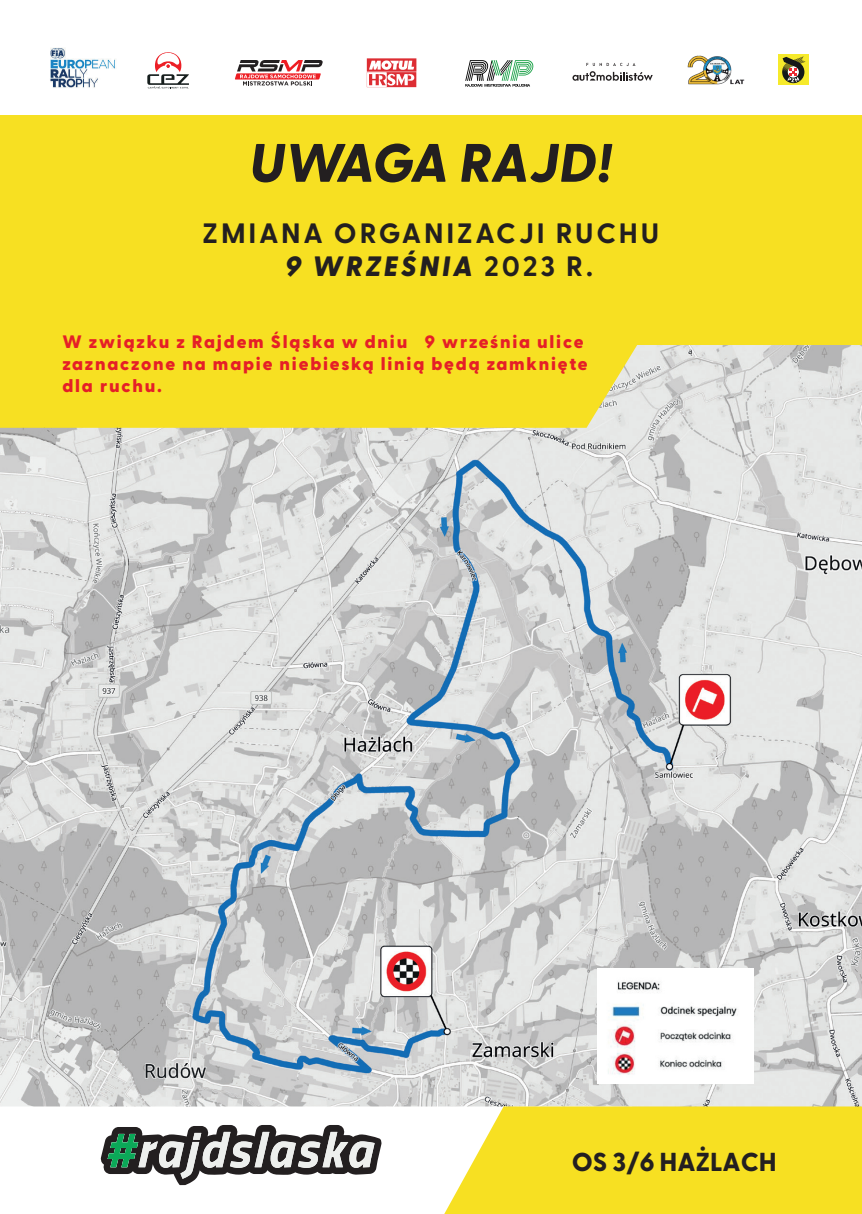
<style>
.page{position:relative;width:862px;height:1214px;background:#fff}
.page>*{position:absolute;margin:0;border:0;box-sizing:border-box;transform-origin:0 0}
.t1{font:italic 800 54px "Greycliff CF";letter-spacing:-.01em;color:#231f20}
.t2{font:700 28px/33.6px "Greycliff CF";letter-spacing:.1em;color:#231f20;text-align:center}
.t3{font:800 26px "Greycliff CF";color:#231f20}
.t4{font:800 18px/21.6px "Greycliff CF";letter-spacing:.1em;color:#e51f27}
.s1{font-weight:800;font-style:italic}
</style>
<div class="page">
<img style="left:0;top:345px;width:862px;height:761px">
<img style="left:598px;top:968px;width:155px;height:115px">
<div style="left:0;top:116px;width:862px;height:229px;background:#f7e022"></div>
<svg style="left:31px;top:1106px;width:413px;height:80px"></svg>
<svg style="left:444px;top:1106px;width:418px;height:107px;background:#f7e235"></svg>
<div style="left:0;top:345px;width:648px;height:83px;background:#f7e022"></div>
<svg style="left:101px;top:1124px;width:281px;height:60px"></svg>
<svg style="left:572px;top:63px;width:81px;height:18px"></svg>
<svg style="left:367px;top:58px;width:49px;height:29px"></svg>
<div style="left:778px;top:55px;width:30px;height:30px;background:#f6ea2b"></div>
<svg style="left:782px;top:56px;width:23px;height:27px"></svg>
<svg style="left:235px;top:60px;width:88px;height:25px"></svg>
<svg style="left:465px;top:60px;width:68px;height:27px"></svg>
<img style="left:50px;top:48px;width:65px;height:40px">
<img style="left:687px;top:55px;width:58px;height:30px">
<svg style="left:147px;top:52px;width:42px;height:37px"></svg>
<h1 class="t1" style="left:249px;top:130px;width:364px">UWAGA RAJD!</h1>
<h2 class="t2" style="left:203px;top:214px;width:458px">ZMIANA ORGANIZACJI RUCHU<br><span class="s1">9 WRZEŚNIA</span> 2023 R.</h2>
<p class="t4" style="left:62px;top:330px;width:527px">W związku z Rajdem Śląska w dniu 9 września ulice zaznaczone na mapie niebieską linią będą zamknięte dla ruchu.</p>
<h3 class="t3" style="left:572px;top:1145px;width:206px">OS 3/6 HAŻLACH</h3>
</div>
